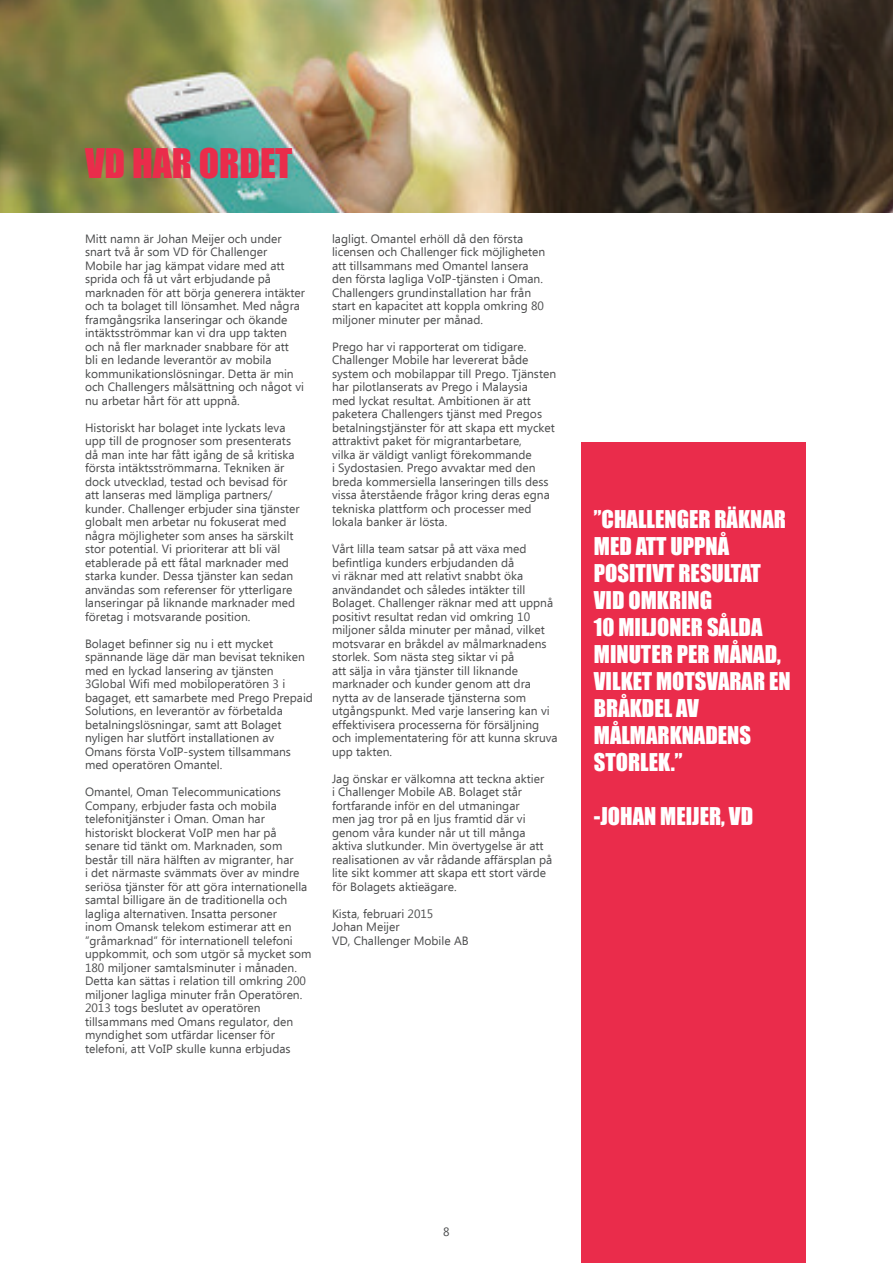
<style>
.page{position:relative;width:893px;height:1263px;background:#fff}
.page>*{position:absolute;margin:0;border:0;box-sizing:border-box;transform-origin:0 0}
.t1{font:37.5px "Impact";color:#ea2c4b}
.t2{font:22.5px/27px "Impact";color:#fff}
.t3{font:12px/13.5px "Ebrima";color:#4b4c4d}
</style>
<div class="page">
<img style="left:0;top:0;width:893px;height:213px">
<div style="left:581px;top:443px;width:225px;height:820px;background:#ea2c4b"></div>
<h1 class="t1" style="left:85px;top:135px;width:209px">VD HAR ORDET</h1>
<p class="t3" style="left:85px;top:232px;width:222px">Mitt namn är Johan Meijer och under snart två år som VD för Challenger Mobile har jag kämpat vidare med att sprida och få ut vårt erbjudande på marknaden för att börja generera intäkter och ta bolaget till lönsamhet. Med några framgångsrika lanseringar och ökande intäktsströmmar kan vi dra upp takten och nå fler marknader snabbare för att<br>bli en ledande leverantör av mobila kommunikationslösningar. Detta är min och Challengers målsättning och något vi nu arbetar hårt för att uppnå.</p>
<p class="t3" style="left:85px;top:421px;width:216px">Historiskt har bolaget inte lyckats leva upp till de prognoser som presenterats då man inte har fått igång de så kritiska första intäktsströmmarna. Tekniken är dock utvecklad, testad och bevisad för att lanseras med lämpliga partners/ kunder. Challenger erbjuder sina tjänster globalt men arbetar nu fokuserat med några möjligheter som anses ha särskilt stor potential. Vi prioriterar att bli väl etablerade på ett fåtal marknader med starka kunder. Dessa tjänster kan sedan användas som referenser för ytterligare lanseringar på liknande marknader med företag i motsvarande position.</p>
<p class="t3" style="left:85px;top:637px;width:229px">Bolaget befinner sig nu i ett mycket spännande läge där man bevisat tekniken med en lyckad lansering av tjänsten 3Global Wifi med mobiloperatören 3 i bagaget, ett samarbete med Prego Prepaid Solutions, en leverantör av förbetalda betalningslösningar, samt att Bolaget nyligen har slutfört installationen av Omans första VoIP-system tillsammans med operatören Omantel.</p>
<p class="t3" style="left:85px;top:786px;width:228px">Omantel, Oman Telecommunications Company, erbjuder fasta och mobila telefonitjänster i Oman. Oman har historiskt blockerat VoIP men har på senare tid tänkt om. Marknaden, som består till nära hälften av migranter, har<br>i det närmaste svämmats över av mindre seriösa tjänster för att göra internationella samtal billigare än de traditionella och lagliga alternativen. Insatta personer<br>inom Omansk telekom estimerar att en ”gråmarknad” för internationell telefoni uppkommit, och som utgör så mycket som 180 miljoner samtalsminuter i månaden.<br>Detta kan sättas i relation till omkring 200 miljoner lagliga minuter från Operatören.<br>2013 togs beslutet av operatören tillsammans med Omans regulator, den myndighet som utfärdar licenser för telefoni, att VoIP skulle kunna erbjudas</p>
<p class="t3" style="left:332px;top:232px;width:215px">lagligt. Omantel erhöll då den första licensen och Challenger fick möjligheten att tillsammans med Omantel lansera den första lagliga VoIP-tjänsten i Oman.<br>Challengers grundinstallation har från start en kapacitet att koppla omkring 80 miljoner minuter per månad.</p>
<p class="t3" style="left:332px;top:340px;width:226px">Prego har vi rapporterat om tidigare.<br>Challenger Mobile har levererat både system och mobilappar till Prego. Tjänsten har pilotlanserats av Prego i Malaysia<br>med lyckat resultat. Ambitionen är att paketera Challengers tjänst med Pregos betalningstjänster för att skapa ett mycket attraktivt paket för migrantarbetare,<br>vilka är väldigt vanligt förekommande<br>i Sydostasien. Prego avvaktar med den breda kommersiella lanseringen tills dess vissa återstående frågor kring deras egna tekniska plattform och processer med lokala banker är lösta.</p>
<p class="t3" style="left:332px;top:543px;width:227px">Vårt lilla team satsar på att växa med befintliga kunders erbjudanden då<br>vi räknar med att relativt snabbt öka användandet och således intäkter till Bolaget. Challenger räknar med att uppnå positivt resultat redan vid omkring 10 miljoner sålda minuter per månad, vilket motsvarar en bråkdel av målmarknadens storlek. Som nästa steg siktar vi på<br>att sälja in våra tjänster till liknande marknader och kunder genom att dra nytta av de lanserade tjänsterna som utgångspunkt. Med varje lansering kan vi effektivisera processerna för försäljning och implementatering för att kunna skruva upp takten.</p>
<p class="t3" style="left:332px;top:772px;width:222px">Jag önskar er välkomna att teckna aktier<br>i Challenger Mobile AB. Bolaget står fortfarande inför en del utmaningar<br>men jag tror på en ljus framtid där vi genom våra kunder når ut till många aktiva slutkunder. Min övertygelse är att realisationen av vår rådande affärsplan på lite sikt kommer att skapa ett stort värde för Bolagets aktieägare.</p>
<p class="t3" style="left:332px;top:907px;width:138px">Kista, februari 2015<br>Johan Meijer<br>VD, Challenger Mobile AB</p>
<h2 class="t2" style="left:594px;top:505px;width:137px;text-indent:121px">RÄKNAR<br>MED ATT UPPNÅ<br>POSITI</h2>
<h2 class="t2" style="left:594px;top:505px;width:45px">”CHALLENGER</h2>
<h2 class="t2" style="left:652px;top:559px;width:38px">VTRESULTAT</h2>
<h2 class="t2" style="left:594px;top:586px;width:76px">VID OMKRING<br>10 MILJONER</h2>
<h2 class="t2" style="left:707px;top:613px;width:57px">SÅLDA</h2>
<h2 class="t2" style="left:594px;top:640px;width:13px">MINUTER</h2>
<h2 class="t2" style="left:677px;top:640px;width:106px">PER MÅNAD,</h2>
<h2 class="t2" style="left:594px;top:667px;width:22px">VILKET</h2>
<h2 class="t2" style="left:656px;top:667px;width:14px">MOTS</h2>
<h2 class="t2" style="left:707px;top:667px;width:25px">VARAR</h2>
<h2 class="t2" style="left:769px;top:667px;width:11px">EN</h2>
<h2 class="t2" style="left:594px;top:694px;width:107px">BRÅKDEL AV<br>MÅLMARKNA</h2>
<h2 class="t2" style="left:705px;top:721px;width:25px">DENS</h2>
<h2 class="t2" style="left:594px;top:748px;width:12px">STORLEK</h2>
<h2 class="t2" style="left:671px;top:748px;width:13px">.”</h2>
<h2 class="t2" style="left:594px;top:802px;width:148px">-JOHAN MEIJER, VD</h2>
<p class="t3" style="left:443px;top:1225px;width:8px">8</p>
</div>
